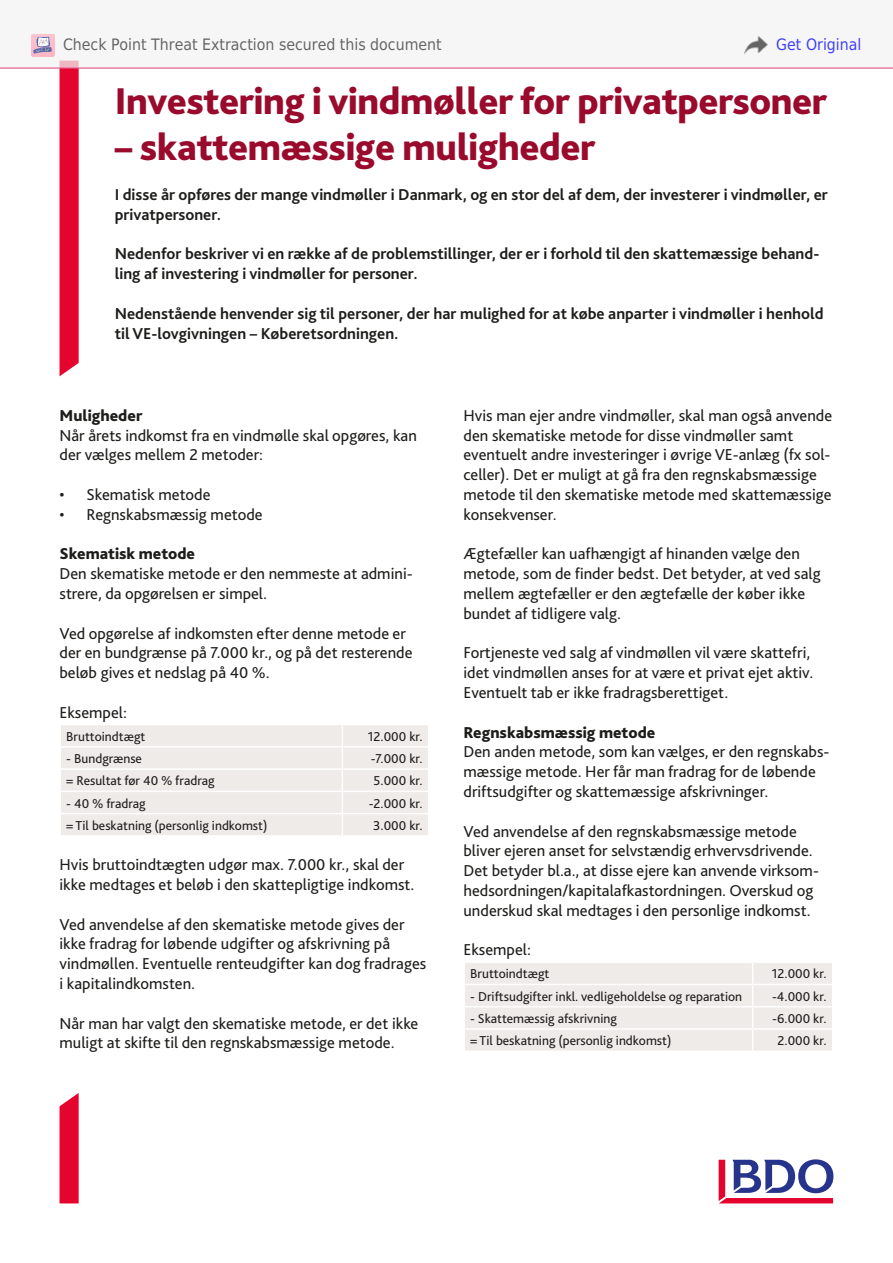
<style>
.page{position:relative;width:893px;height:1263px;background:#fff}
.page>*{position:absolute;margin:0;border:0;box-sizing:border-box;transform-origin:0 0}
.t1{font:800 39px "Bliss Pro";letter-spacing:-.01em;color:#990a2c}
.t2{font:16.5px/19.8px "Bliss Pro";color:#1d1d1b}
.t3{font:700 16.5px/19.8px "Bliss Pro";color:#1d1d1b}
.t4{font:800 16.5px "Bliss Pro";color:#1d1d1b}
.t5{font:15.75px "DejaVu Sans Condensed";color:rgb(51 51 51/.75)}
.t6{font:15.75px "DejaVu Sans Condensed";color:rgb(0 0 255/.75)}
.t7{font:13.5px "Bliss Pro";color:#1d1d1b}
</style>
<div class="page">
<div style="left:61px;top:725px;width:367px;height:110px;background:#efebe9"></div>
<div style="left:465px;top:963px;width:367px;height:87px;background:#efebe9"></div>
<hr style="left:463px;top:984px;width:290px;height:1px;background:#fff">
<hr style="left:753px;top:984px;width:80px;height:1px;background:#fff">
<hr style="left:463px;top:1006px;width:290px;height:1px;background:#fff">
<hr style="left:753px;top:1006px;width:80px;height:1px;background:#fff">
<hr style="left:463px;top:1028px;width:290px;height:2px;background:#fff">
<hr style="left:753px;top:1028px;width:80px;height:2px;background:#fff">
<svg style="left:60px;top:1093px;width:19px;height:110px;background:#e5163d"></svg>
<svg style="left:60px;top:69px;width:19px;height:307px;background:#e40d35"></svg>
<svg style="left:719px;top:1159px;width:114px;height:44px"></svg>
<div style="left:0;top:0;width:893px;height:68px;background:#f4f4f4"></div>
<hr style="left:0;top:68px;width:893px;height:1px;background:#e45785">
<img style="left:32px;top:34px;width:22px;height:22px">
<img style="left:745px;top:36px;width:22px;height:17px">
<p class="t5" style="left:63px;top:36px;width:380px">Check Point Threat Extraction secured this document</p>
<p class="t6" style="left:776px;top:36px;width:87px">Get Original</p>
<h1 class="t1" style="left:115px;top:76px;width:714px">Investering i vindmøller for privatpersoner</h1>
<h1 class="t1" style="left:115px;top:123px;width:482px">– skattemæssige muligheder</h1>
<p class="t3" style="left:115px;top:184px;width:715px">I disse år opføres der mange vindmøller i Danmark, og en stor del af dem, der investerer i vindmøller, er privatpersoner.</p>
<p class="t3" style="left:115px;top:244px;width:706px">Nedenfor beskriver vi en række af de problemstillinger, der er i forhold til den skattemæssige behand&shy;ling af investering i vindmøller for personer.</p>
<p class="t3" style="left:115px;top:303px;width:710px">Nedenstående henvender sig til personer, der har mulighed for at købe anparter i vindmøller i henhold til VE-lovgivningen – Køberetsordningen.</p>
<p class="t4" style="left:60px;top:405px;width:84px">Muligheder</p>
<p class="t2" style="left:60px;top:425px;width:359px">Når årets indkomst fra en vindmølle skal opgøres, kan der vælges mellem 2 metoder:</p>
<p class="t2" style="left:60px;top:484px;width:153px">• Skematisk metode</p>
<p class="t2" style="left:60px;top:504px;width:205px">• Regnskabsmæssig metode</p>
<p class="t4" style="left:60px;top:544px;width:137px">Skematisk metode</p>
<p class="t2" style="left:60px;top:563px;width:355px">Den skematiske metode er den nemmeste at admini&shy;strere, da opgørelsen er simpel.</p>
<p class="t2" style="left:60px;top:623px;width:355px">Ved opgørelse af indkomsten efter denne metode er der en bundgrænse på 7.000 kr., og på det resterende beløb gives et nedslag på 40 %.</p>
<p class="t2" style="left:60px;top:702px;width:69px">Eksempel:</p>
<p class="t7" style="left:66px;top:728px;width:81px">Bruttoindtægt</p>
<p class="t7" style="left:368px;top:728px;width:56px">12.000 kr.</p>
<p class="t7" style="left:66px;top:750px;width:77px">- Bundgrænse</p>
<p class="t7" style="left:371px;top:750px;width:54px">-7.000 kr.</p>
<p class="t7" style="left:66px;top:772px;width:150px">= Resultat før 40 % fradrag</p>
<p class="t7" style="left:374px;top:772px;width:51px">5.000 kr.</p>
<p class="t7" style="left:66px;top:795px;width:81px">- 40 % fradrag</p>
<p class="t7" style="left:369px;top:795px;width:56px">-2.000 kr.</p>
<p class="t7" style="left:66px;top:817px;width:203px">= Til beskatning (personlig indkomst)</p>
<p class="t7" style="left:373px;top:817px;width:51px">3.000 kr.</p>
<p class="t2" style="left:60px;top:854px;width:356px">Hvis bruttoindtægten udgør max. 7.000 kr., skal der ikke medtages et beløb i den skattepligtige indkomst.</p>
<p class="t2" style="left:60px;top:914px;width:368px">Ved anvendelse af den skematiske metode gives der ikke fradrag for løbende udgifter og afskrivning på vindmøllen. Eventuelle renteudgifter kan dog fradrages i kapitalindkomsten.</p>
<p class="t2" style="left:60px;top:1013px;width:360px">Når man har valgt den skematiske metode, er det ikke muligt at skifte til den regnskabsmæssige metode.</p>
<p class="t2" style="left:463px;top:405px;width:370px">Hvis man ejer andre vindmøller, skal man også anvende den skematiske metode for disse vindmøller samt eventuelt andre investeringer i øvrige VE-anlæg (fx sol&shy;celler). Det er muligt at gå fra den regnskabsmæssige metode til den skematiske metode med skattemæssige konsekvenser.</p>
<p class="t2" style="left:463px;top:544px;width:359px">Ægtefæller kan uafhængigt af hinanden vælge den metode, som de finder bedst. Det betyder, at ved salg mellem ægtefæller er den ægtefælle der køber ikke bundet af tidligere valg.</p>
<p class="t2" style="left:463px;top:643px;width:351px">Fortjeneste ved salg af vindmøllen vil være skattefri, idet vindmøllen anses for at være et privat ejet aktiv.<br>Eventuelt tab er ikke fradragsberettiget.</p>
<p class="t4" style="left:463px;top:722px;width:193px">Regnskabsmæssig metode</p>
<p class="t2" style="left:463px;top:742px;width:367px">Den anden metode, som kan vælges, er den regnskabs&shy;mæssige metode. Her får man fradrag for de løbende driftsudgifter og skattemæssige afskrivninger.</p>
<p class="t2" style="left:463px;top:821px;width:357px">Ved anvendelse af den regnskabsmæssige metode bliver ejeren anset for selvstændig erhvervsdrivende.<br>Det betyder bl.a., at disse ejere kan anvende virksom&shy;hedsordningen/kapitalafkastordningen. Overskud og underskud skal medtages i den personlige indkomst.</p>
<p class="t2" style="left:463px;top:940px;width:69px">Eksempel:</p>
<p class="t7" style="left:470px;top:965px;width:81px">Bruttoindtægt</p>
<p class="t7" style="left:772px;top:965px;width:56px">12.000 kr.</p>
<p class="t7" style="left:470px;top:988px;width:273px">- Driftsudgifter inkl. vedligeholdelse og reparation</p>
<p class="t7" style="left:772px;top:988px;width:56px">-4.000 kr.</p>
<p class="t7" style="left:470px;top:1010px;width:148px">- Skattemæssig afskrivning</p>
<p class="t7" style="left:772px;top:1010px;width:56px">-6.000 kr.</p>
<p class="t7" style="left:470px;top:1032px;width:203px">= Til beskatning (personlig indkomst)</p>
<p class="t7" style="left:777px;top:1032px;width:51px">2.000 kr.</p>
</div>
